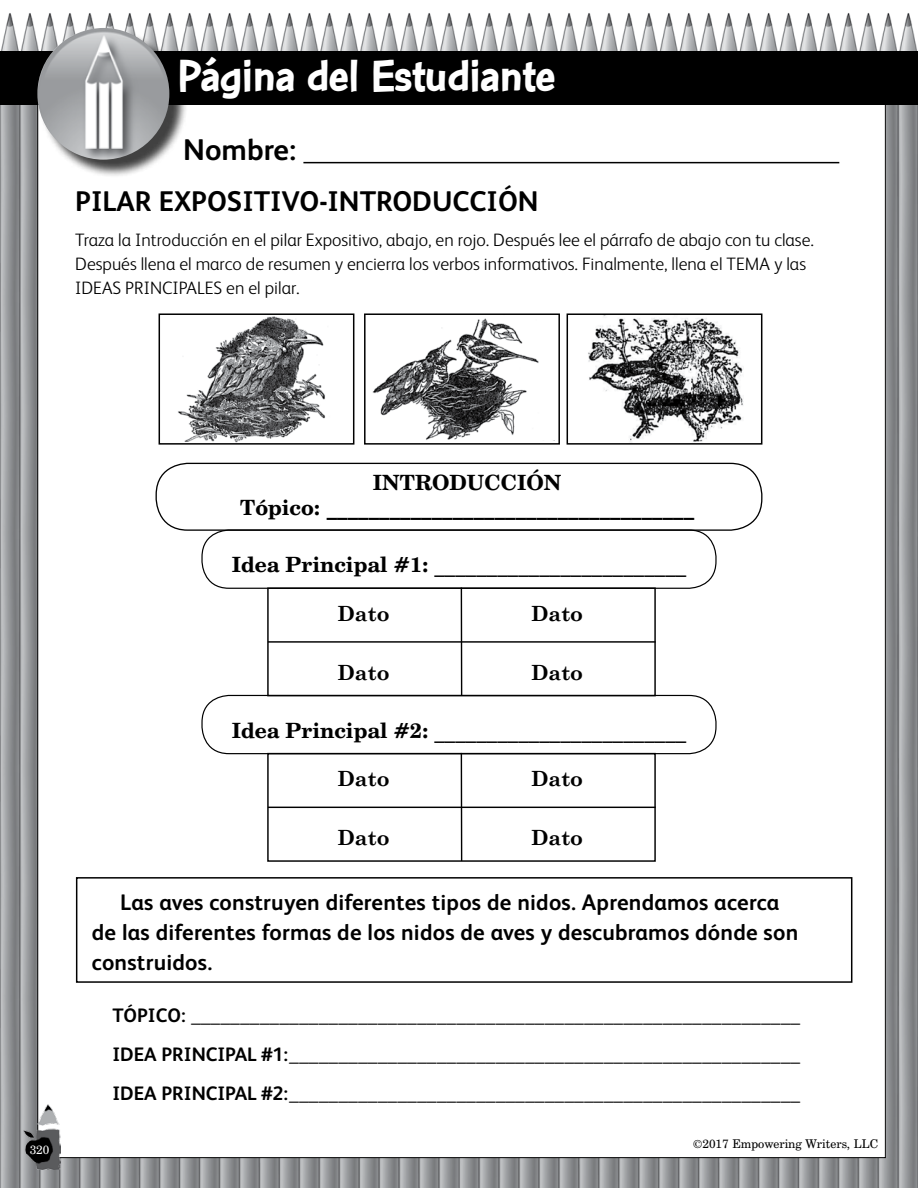
<style>
.page{position:relative;width:918px;height:1188px;background:#fff}
.page>*{position:absolute;margin:0;border:0;box-sizing:border-box;transform-origin:0 0}
.t1{font:700 48px "Con Brush";letter-spacing:-.02em;color:#fff}
.t2{font:700 30px "FS Albert";color:#000}
.t3{font:700 28.5px "FS Albert";color:#000}
.t4{font:700 22.5px/30px "FS Albert";letter-spacing:.01em;color:#000}
.t5{font:21px "Century Schoolbook BT";color:#000}
.t6{font:700 21px/24.8px "Century Schoolbook BT";color:#000;text-align:center}
.t7{font:700 21px "Century Schoolbook";color:#000}
.t8{font:700 19.5px/39px "FS Albert";color:#000;text-align:justify}
.t9{font:300 18px/24px "FS Albert";color:#000}
.t10{font:12px "Century Schoolbook BT";color:#000}
.t11{font:12px "Century Schoolbook BT";color:#fff}
.s1{font-weight:700}
</style>
<div class="page">
<img style="left:0;top:13px;width:918px;height:1175px">
<div style="left:38px;top:68px;width:847px;height:1090px;background:#fff"></div>
<div style="left:0;top:51px;width:918px;height:54px;background:#000"></div>
<div style="left:40px;top:30px;width:148px;height:148px;background:#000;opacity:.75"></div>
<img style="left:37px;top:28px;width:132px;height:132px;border-radius:66px">
<img style="left:24px;top:1104px;width:37px;height:66px">
<hr style="left:303px;top:162px;width:536px;height:1px;background:#000">
<div style="left:156px;top:463px;width:606px;height:68px;border:1px solid #000;border-radius:31px"></div>
<div style="left:201px;top:529px;width:516px;height:60px;border:1px solid #000;border-radius:27px"></div>
<hr style="left:268px;top:641px;width:388px;height:2px;background:#000">
<div style="left:267px;top:587px;width:389px;height:109px;border:1px solid #000"></div>
<hr style="left:461px;top:588px;width:1px;height:108px;background:#000">
<div style="left:201px;top:695px;width:516px;height:59px;border:1px solid #000;border-radius:27px"></div>
<hr style="left:268px;top:807px;width:388px;height:1px;background:#000">
<div style="left:267px;top:753px;width:389px;height:109px;border:1px solid #000"></div>
<hr style="left:461px;top:753px;width:1px;height:108px;background:#000">
<div style="left:76px;top:877px;width:776px;height:106px;border:2px solid #000"></div>
<img style="left:372px;top:318px;width:183px;height:123px">
<div style="left:364px;top:313px;width:196px;height:132px;border:2px solid #000"></div>
<img style="left:588px;top:318px;width:155px;height:124px">
<div style="left:567px;top:313px;width:195px;height:132px;border:2px solid #000"></div>
<img style="left:178px;top:316px;width:147px;height:126px">
<div style="left:159px;top:313px;width:195px;height:132px;border:2px solid #000"></div>
<h1 class="t1" style="left:177px;top:46px;width:380px">Página del Estudiante</h1>
<h2 class="t2" style="left:183px;top:129px;width:114px">Nombre:</h2>
<h3 class="t3" style="left:75px;top:182px;width:465px">PILAR EXPOSITIVO-INTRODUCCIÓN</h3>
<p class="t9" style="left:75px;top:227px;width:740px">Traza la Introducción en el pilar Expositivo, abajo, en rojo. Después lee el párrafo de abajo con tu clase.<br>Después llena el marco de resumen y encierra los verbos informativos. Finalmente, llena el TEMA y las<br>IDEAS PRINCIPALES en el pilar.</p>
<p class="t6" style="left:240px;top:470px;width:455px">INTRODUCCIÓN<br>Tópico: ___________________________________</p>
<p class="t5" style="left:232px;top:552px;width:456px"><span class="s1">Idea Principal #1:</span> ________________________</p>
<p class="t7" style="left:337px;top:600px;width:54px">Dato</p>
<p class="t7" style="left:531px;top:600px;width:54px">Dato</p>
<p class="t7" style="left:337px;top:660px;width:54px">Dato</p>
<p class="t7" style="left:531px;top:659px;width:54px">Dato</p>
<p class="t5" style="left:232px;top:717px;width:456px"><span class="s1">Idea Principal #2:</span> ________________________</p>
<p class="t7" style="left:337px;top:766px;width:54px">Dato</p>
<p class="t7" style="left:531px;top:766px;width:54px">Dato</p>
<p class="t7" style="left:337px;top:825px;width:54px">Dato</p>
<p class="t7" style="left:531px;top:825px;width:54px">Dato</p>
<p class="t4" style="left:92px;top:886px;width:708px;text-indent:28px">Las aves construyen diferentes tipos de nidos. Aprendamos acerca de las diferentes formas de los nidos de aves y descubramos dónde son construidos.</p>
<p class="t8" style="left:112px;top:995px;width:689px">TÓPICO: ______________________________________________________________ IDEA PRINCIPAL #1:____________________________________________________ IDEA PRINCIPAL #2:____________________________________________________</p>
<p class="t11" style="left:30px;top:1142px;width:21px">320</p>
<p class="t10" style="left:693px;top:1136px;width:187px">©2017 Empowering Writers, LLC</p>
</div>
